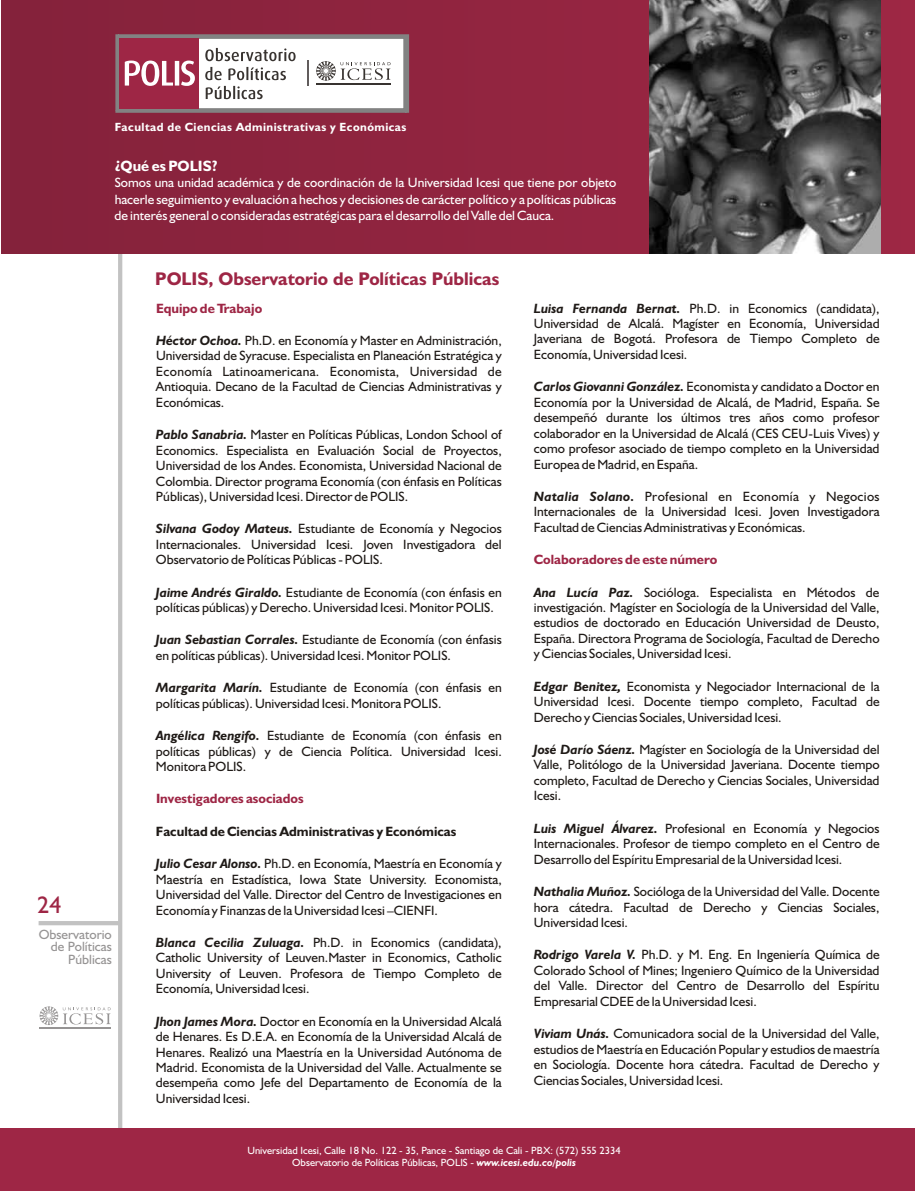
<style>
.page{position:relative;width:915px;height:1191px;background:#fff}
.page>*{position:absolute;margin:0;border:0;box-sizing:border-box;transform-origin:0 0}
.t1{font:24px "Humanist 521 BT";color:#9e2645}
.t2{font:700 18.45px "Humanist 521 BT";color:#9e2645}
.t3{font:700 15px "Humanist 521 BT";color:#fff}
.t4{font:13.5px/15.5px "Humanist 521 BT";color:#1f1a17;text-align:justify}
.t5{font:13.5px/16px "Humanist 521 BT";color:#fff;text-align:justify}
.t6{font:700 13.5px "Humanist 521 BT";color:#9e2645}
.t7{font:700 13.5px "Humanist 521 BT";color:#1f1a17}
.t8{font:13.5px/12.6px "Humanist 521 BT";color:#969494;text-align:right}
.t9{font:700 11.85px "Humanist 521 BT";letter-spacing:.04em;color:#fff}
.t10{font:10.5px/12.6px "Humanist 521 BT";color:#fff;text-align:center}
.s1{font-weight:700;font-style:italic}
</style>
<div class="page">
<hr style="left:118px;top:253px;width:4px;height:900px;background:#c2c2c2">
<div style="left:0;top:1128px;width:914px;height:63px;background:#9e2645"></div>
<hr style="left:39px;top:921px;width:82px;height:4px;background:#c2c2c2">
<hr style="left:40px;top:1027px;width:71px;height:1px;background:#969494">
<svg style="left:40px;top:1006px;width:71px;height:19px"></svg>
<div style="left:1px;top:0;width:913px;height:253px;background:#8f243f"></div>
<img style="left:649px;top:0;width:230px;height:253px">
<svg style="left:115px;top:34px;width:294px;height:79px"></svg>
<p class="t9" style="left:115px;top:122px;width:293px">Facultad de Ciencias Administrativas y Económicas</p>
<p class="t3" style="left:115px;top:159px;width:104px">¿Qué es POLIS?</p>
<p class="t5" style="left:115px;top:176px;width:503px">Somos una unidad académica y de coordinación de la Universidad Icesi que tiene por objeto hacerle seguimiento y evaluación a hechos y decisiones de carácter político y a políticas públicas de interés general o consideradas estratégicas para el desarrollo del Valle del Cauca.</p>
<h1 class="t1" style="left:37px;top:894px;width:26px">24</h1>
<p class="t8" style="left:39px;top:929px;width:75px">Observatorio de Políticas<br>Públicas</p>
<h2 class="t2" style="left:155px;top:271px;width:345px">POLIS, Observatorio de Políticas Públicas</h2>
<p class="t6" style="left:156px;top:302px;width:108px">Equipo de Trabajo</p>
<p class="t4" style="left:156px;top:334px;width:347px"><span class="s1">Héctor Ochoa.</span> Ph.D. en Economía y Master en Administración, Universidad de Syracuse. Especialista en Planeación Estratégica y Economía Latinoamericana. Economista, Universidad de Antioquia. Decano de la Facultad de Ciencias Administrativas y Económicas.</p>
<p class="t4" style="left:156px;top:428px;width:347px"><span class="s1">Pablo Sanabria.</span> Master en Políticas Públicas, London School of Economics. Especialista en Evaluación Social de Proyectos, Universidad de los Andes. Economista, Universidad Nacional de Colombia. Director programa Economía (con énfasis en Políticas Públicas), Universidad Icesi. Director de POLIS.</p>
<p class="t4" style="left:156px;top:522px;width:347px"><span class="s1">Silvana Godoy Mateus.</span> Estudiante de Economía y Negocios Internacionales. Universidad Icesi. Joven Investigadora del Observatorio de Políticas Públicas - POLIS.</p>
<p class="t4" style="left:156px;top:585px;width:347px"><span class="s1">Jaime Andrés Giraldo.</span> Estudiante de Economía (con énfasis en políticas públicas) y Derecho. Universidad Icesi. Monitor POLIS.</p>
<p class="t4" style="left:156px;top:633px;width:347px"><span class="s1">Juan Sebastian Corrales.</span> Estudiante de Economía (con énfasis en políticas públicas). Universidad Icesi. Monitor POLIS.</p>
<p class="t4" style="left:156px;top:681px;width:347px"><span class="s1">Margarita Marín.</span> Estudiante de Economía (con énfasis en políticas públicas). Universidad Icesi. Monitora POLIS.</p>
<p class="t4" style="left:156px;top:729px;width:347px"><span class="s1">Angélica Rengifo.</span> Estudiante de Economía (con énfasis en políticas públicas) y de Ciencia Política. Universidad Icesi.<br>Monitora POLIS.</p>
<p class="t6" style="left:156px;top:793px;width:149px">Investigadores asociados</p>
<p class="t7" style="left:156px;top:825px;width:302px">Facultad de Ciencias Administrativas y Económicas</p>
<p class="t4" style="left:156px;top:857px;width:347px"><span class="s1">Julio Cesar Alonso.</span> Ph.D. en Economía, Maestría en Economía y Maestría en Estadística, Iowa State University. Economista, Universidad del Valle. Director del Centro de Investigaciones en Economía y Finanzas de la Universidad Icesi –CIENFI.</p>
<p class="t4" style="left:156px;top:935px;width:347px"><span class="s1">Blanca Cecilia Zuluaga.</span> Ph.D. in Economics (candidata), Catholic University of Leuven.Master in Economics, Catholic University of Leuven. Profesora de Tiempo Completo de Economía, Universidad Icesi.</p>
<p class="t4" style="left:156px;top:1014px;width:347px"><span class="s1">Jhon James Mora.</span> Doctor en Economía en la Universidad Alcalá de Henares. Es D.E.A. en Economía de la Universidad Alcalá de Henares. Realizó una Maestría en la Universidad Autónoma de Madrid. Economista de la Universidad del Valle. Actualmente se desempeña como Jefe del Departamento de Economía de la Universidad Icesi.</p>
<p class="t4" style="left:533px;top:301px;width:347px"><span class="s1">Luisa Fernanda Bernat.</span> Ph.D. in Economics (candidata), Universidad de Alcalá. Magíster en Economía, Universidad Javeriana de Bogotá. Profesora de Tiempo Completo de Economía, Universidad Icesi.</p>
<p class="t4" style="left:533px;top:380px;width:347px"><span class="s1">Carlos Giovanni González.</span> Economista y candidato a Doctor en Economía por la Universidad de Alcalá, de Madrid, España. Se desempeñó durante los últimos tres años como profesor colaborador en la Universidad de Alcalá (CES CEU-Luis Vives) y como profesor asociado de tiempo completo en la Universidad Europea de Madrid, en España.</p>
<p class="t4" style="left:533px;top:489px;width:347px"><span class="s1">Natalia Solano.</span> Profesional en Economía y Negocios Internacionales de la Universidad Icesi. Joven Investigadora Facultad de Ciencias Administrativas y Económicas.</p>
<p class="t6" style="left:533px;top:554px;width:185px">Colaboradores de este número</p>
<p class="t4" style="left:533px;top:585px;width:347px"><span class="s1">Ana Lucía Paz.</span> Socióloga. Especialista en Métodos de investigación. Magíster en Sociología de la Universidad del Valle, estudios de doctorado en Educación Universidad de Deusto, España. Directora Programa de Sociología, Facultad de Derecho y Ciencias Sociales, Universidad Icesi.</p>
<p class="t4" style="left:533px;top:679px;width:347px"><span class="s1">Edgar Benitez,</span> Economista y Negociador Internacional de la Universidad Icesi. Docente tiempo completo, Facultad de Derecho y Ciencias Sociales, Universidad Icesi.</p>
<p class="t4" style="left:533px;top:743px;width:347px"><span class="s1">José Darío Sáenz.</span> Magíster en Sociología de la Universidad del Valle, Politólogo de la Universidad Javeriana. Docente tiempo completo, Facultad de Derecho y Ciencias Sociales, Universidad Icesi.</p>
<p class="t4" style="left:533px;top:821px;width:347px"><span class="s1">Luis Miguel Álvarez.</span> Profesional en Economía y Negocios Internacionales. Profesor de tiempo completo en el Centro de Desarrollo del Espíritu Empresarial de la Universidad Icesi.</p>
<p class="t4" style="left:533px;top:885px;width:347px"><span class="s1">Nathalia Muñoz.</span> Socióloga de la Universidad del Valle. Docente hora cátedra. Facultad de Derecho y Ciencias Sociales, Universidad Icesi.</p>
<p class="t4" style="left:533px;top:948px;width:347px"><span class="s1">Rodrigo Varela V.</span> Ph.D. y M. Eng. En Ingeniería Química de Colorado School of Mines; Ingeniero Químico de la Universidad del Valle. Director del Centro de Desarrollo del Espíritu Empresarial CDEE de la Universidad Icesi.</p>
<p class="t4" style="left:533px;top:1027px;width:347px"><span class="s1">Viviam Unás.</span> Comunicadora social de la Universidad del Valle, estudios de Maestría en Educación Popular y estudios de maestría en Sociología. Docente hora cátedra. Facultad de Derecho y Ciencias Sociales, Universidad Icesi.</p>
<p class="t10" style="left:247px;top:1144px;width:375px">Universidad Icesi, Calle 18 No. 122 - 35, Pance - Santiago de Cali - PBX: (572) 555 2334<br>Observatorio de Políticas Públicas, POLIS - <span class="s1">www.icesi.edu.co/polis</span></p>
</div>
